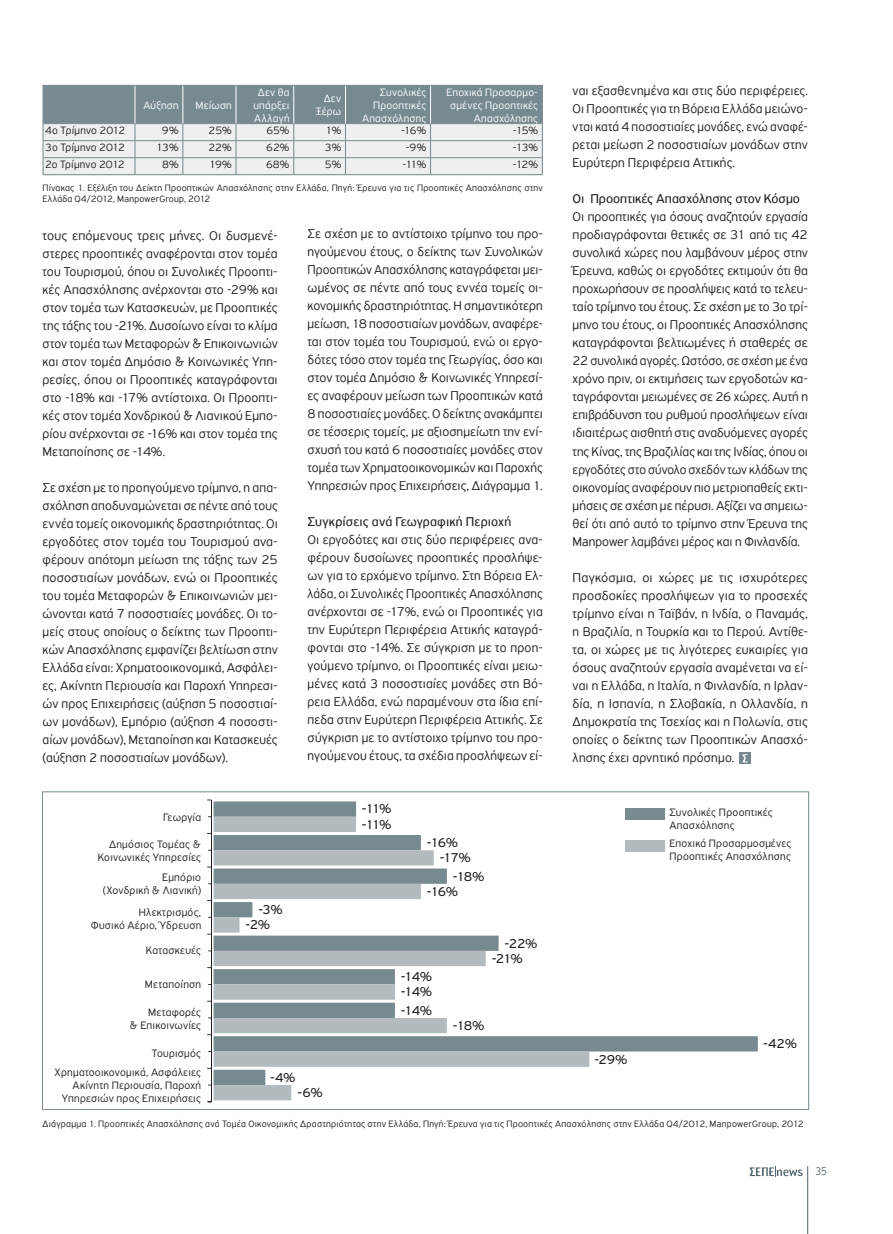
<style>
.page{position:relative;width:893px;height:1234px;background:#fff}
.page>*{position:absolute;margin:0;border:0;box-sizing:border-box;transform-origin:0 0}
.t1{font:13.65px "PF Highway Sans Pro";letter-spacing:-.075em;color:#231f20}
.MAIN_COPY_LIGHT{font:300 13.5px/18px "PF Highway Sans Pro";letter-spacing:.005em;color:#231f20;text-align:justify}
.MAIN_COPY_REGULAR{font:13.5px "PF Highway Sans Pro";letter-spacing:.005em;color:#231f20}
.t2{font:300 12px "PF Highway Sans Pro";color:#53656e;scale:.8 1}
.t3{font:300 11.4px/12.9px "PF Highway Sans Pro";letter-spacing:.02em;color:#231f20;text-align:right}
.CHARTS_light{font:300 11.25px/12.8px "PF Highway Sans Pro";letter-spacing:.02em;color:#fff;text-align:center}
.CHARTS_light-2{font:300 11.25px "PF Highway Sans Pro";letter-spacing:-.005em;color:#231f20}
.LEZANTES{font:300 9.75px/11.2px "PF Highway Sans Pro";letter-spacing:.025em;color:#231f20}
</style>
<div class="page">
<svg style="left:749px;top:1166px;width:54px;height:10px"></svg>
<hr style="left:807px;top:1165px;width:1px;height:68px;background:#53656e">
<svg style="left:214px;top:801px;width:544px;height:266px"></svg>
<svg style="left:214px;top:816px;width:375px;height:284px"></svg>
<hr style="left:211px;top:799px;width:1px;height:302px;background:#231f20">
<div style="left:626px;top:808px;width:39px;height:12px;background:#768a90"></div>
<div style="left:626px;top:839px;width:39px;height:12px;background:#b3bbbe"></div>
<svg style="left:43px;top:85px;width:500px;height:90px;background:#b5bfc3"></svg>
<div style="left:739px;top:752px;width:11px;height:11px;background:#768a90"></div>
<svg style="left:742px;top:754px;width:5px;height:8px"></svg>
<p class="CHARTS_light" style="left:143px;top:99px;width:37px">Αύξηση</p>
<p class="CHARTS_light" style="left:195px;top:99px;width:38px">Μείωση</p>
<p class="CHARTS_light" style="left:253px;top:86px;width:38px">Δεν θα υπάρξει<br>Αλλαγή</p>
<p class="CHARTS_light" style="left:324px;top:92px;width:19px">Δεν</p>
<p class="CHARTS_light" style="left:316px;top:105px;width:27px">Ξέρω</p>
<p class="CHARTS_light" style="left:380px;top:86px;width:48px">Συνολικές</p>
<p class="CHARTS_light" style="left:373px;top:99px;width:54px">Προοπτικές</p>
<p class="CHARTS_light" style="left:362px;top:111px;width:66px">Απασχόλησης</p>
<p class="CHARTS_light" style="left:446px;top:86px;width:93px;text-align:right">Εποχικά Προσαρμο&shy;σμένες Προοπτικές<br>Απασχόλησης</p>
<p class="CHARTS_light-2" style="left:45px;top:124px;width:82px">4ο Τρίμηνο 2012</p>
<p class="CHARTS_light-2" style="left:162px;top:124px;width:18px">9%</p>
<p class="CHARTS_light-2" style="left:209px;top:124px;width:25px">25%</p>
<p class="CHARTS_light-2" style="left:266px;top:124px;width:25px">65%</p>
<p class="CHARTS_light-2" style="left:326px;top:124px;width:17px">1%</p>
<p class="CHARTS_light-2" style="left:401px;top:124px;width:27px">-16%</p>
<p class="CHARTS_light-2" style="left:513px;top:124px;width:27px">-15%</p>
<p class="CHARTS_light-2" style="left:45px;top:141px;width:81px">3ο Τρίμηνο 2012</p>
<p class="CHARTS_light-2" style="left:156px;top:141px;width:24px">13%</p>
<p class="CHARTS_light-2" style="left:208px;top:141px;width:25px">22%</p>
<p class="CHARTS_light-2" style="left:266px;top:141px;width:25px">62%</p>
<p class="CHARTS_light-2" style="left:325px;top:141px;width:18px">3%</p>
<p class="CHARTS_light-2" style="left:406px;top:141px;width:22px">-9%</p>
<p class="CHARTS_light-2" style="left:513px;top:141px;width:27px">-13%</p>
<p class="CHARTS_light-2" style="left:45px;top:158px;width:81px">2ο Τρίμηνο 2012</p>
<p class="CHARTS_light-2" style="left:162px;top:158px;width:18px">8%</p>
<p class="CHARTS_light-2" style="left:209px;top:158px;width:24px">19%</p>
<p class="CHARTS_light-2" style="left:266px;top:158px;width:25px">68%</p>
<p class="CHARTS_light-2" style="left:325px;top:158px;width:18px">5%</p>
<p class="CHARTS_light-2" style="left:403px;top:158px;width:25px">-11%</p>
<p class="CHARTS_light-2" style="left:513px;top:158px;width:27px">-12%</p>
<p class="LEZANTES" style="left:43px;top:182px;width:502px">Πίνακας 1. Εξέλιξη του Δείκτη Προοπτικών Απασχόλησης στην Ελλάδα, Πηγή: Έρευνα για τις Προοπτικές Απασχόλησης στην<br>Ελλάδα Q4/2012, ManpowerGroup, 2012</p>
<p class="MAIN_COPY_LIGHT" style="left:43px;top:226px;width:237px">τους επόμενους τρεις μήνες. Οι δυσμενέ&shy;στερες προοπτικές αναφέρονται στον τομέα του Τουρισμού, όπου οι Συνολικές Προοπτι&shy;κές Απασχόλησης ανέρχονται στο -29% και στον τομέα των Κατασκευών, με Προοπτικές της τάξης του -21%. Δυσοίωνο είναι το κλίμα στον τομέα των Μεταφορών &amp; Επικοινωνιών και στον τομέα Δημόσιο &amp; Κοινωνικές Υπη&shy;ρεσίες, όπου οι Προοπτικές καταγράφονται στο -18% και -17% αντίστοιχα. Οι Προοπτι&shy;κές στον τομέα Χονδρικού &amp; Λιανικού Εμπο&shy;ρίου ανέρχονται σε -16% και στον τομέα της Μεταποίησης σε -14%.</p>
<p class="MAIN_COPY_LIGHT" style="left:43px;top:478px;width:237px">Σε σχέση με το προηγούμενο τρίμηνο, η απα&shy;σχόληση αποδυναμώνεται σε πέντε από τους εννέα τομείς οικονομικής δραστηριότητας. Οι εργοδότες στον τομέα του Τουρισμού ανα&shy;φέρουν απότομη μείωση της τάξης των 25 ποσοστιαίων μονάδων, ενώ οι Προοπτικές του τομέα Μεταφορών &amp; Επικοινωνιών μει&shy;ώνονται κατά 7 ποσοστιαίες μονάδες. Οι το&shy;μείς στους οποίους ο δείκτης των Προοπτι&shy;κών Απασχόλησης εμφανίζει βελτίωση στην Ελλάδα είναι: Χρηματοοικονομικά, Ασφάλει&shy;ες, Ακίνητη Περιουσία και Παροχή Υπηρεσι&shy;ών προς Επιχειρήσεις (αύξηση 5 ποσοστιαί&shy;ων μονάδων), Εμπόριο (αύξηση 4 ποσοστι&shy;αίων μονάδων), Μεταποίηση και Κατασκευές (αύξηση 2 ποσοστιαίων μονάδων).</p>
<p class="MAIN_COPY_LIGHT" style="left:308px;top:224px;width:237px">Σε σχέση με το αντίστοιχο τρίμηνο του προ&shy;ηγούμενου έτους, ο δείκτης των Συνολικών Προοπτικών Απασχόλησης καταγράφεται μει&shy;ωμένος σε πέντε από τους εννέα τομείς οι&shy;κονομικής δραστηριότητας. Η σημαντικότερη μείωση, 18 ποσοστιαίων μονάδων, αναφέρε&shy;ται στον τομέα του Τουρισμού, ενώ οι εργο&shy;δότες τόσο στον τομέα της Γεωργίας, όσο και στον τομέα Δημόσιο &amp; Κοινωνικές Υπηρεσί&shy;ες αναφέρουν μείωση των Προοπτικών κατά 8 ποσοστιαίες μονάδες. Ο δείκτης ανακάμπτει σε τέσσερις τομείς, με αξιοσημείωτη την ενί&shy;σχυσή του κατά 6 ποσοστιαίες μονάδες στον τομέα των Χρηματοοικονομικών και Παροχής Υπηρεσιών προς Επιχειρήσεις, Διάγραμμα 1.</p>
<p class="MAIN_COPY_REGULAR" style="left:308px;top:513px;width:205px">Συγκρίσεις ανά Γεωγραφική Περιοχή</p>
<p class="MAIN_COPY_LIGHT" style="left:308px;top:530px;width:237px">Οι εργοδότες και στις δύο περιφέρειες ανα&shy;φέρουν δυσοίωνες προοπτικές προσλήψε&shy;ων για το ερχόμενο τρίμηνο. Στη Βόρεια Ελ&shy;λάδα, οι Συνολικές Προοπτικές Απασχόλησης ανέρχονται σε -17%, ενώ οι Προοπτικές για την Ευρύτερη Περιφέρεια Αττικής καταγρά&shy;φονται στο -14%. Σε σύγκριση με το προη&shy;γούμενο τρίμηνο, οι Προοπτικές είναι μειω&shy;μένες κατά 3 ποσοστιαίες μονάδες στη Βό&shy;ρεια Ελλάδα, ενώ παραμένουν στα ίδια επί&shy;πεδα στην Ευρύτερη Περιφέρεια Αττικής. Σε σύγκριση με το αντίστοιχο τρίμηνο του προ&shy;ηγούμενου έτους, τα σχέδια προσλήψεων εί-</p>
<p class="MAIN_COPY_LIGHT" style="left:573px;top:82px;width:237px">ναι εξασθενημένα και στις δύο περιφέρειες.<br>Οι Προοπτικές για τη Βόρεια Ελλάδα μειώνο&shy;νται κατά 4 ποσοστιαίες μονάδες, ενώ αναφέ&shy;ρεται μείωση 2 ποσοστιαίων μονάδων στην Ευρύτερη Περιφέρεια Αττικής.</p>
<p class="MAIN_COPY_REGULAR" style="left:573px;top:191px;width:229px">Οι Προοπτικές Απασχόλησης στον Κόσμο</p>
<p class="MAIN_COPY_LIGHT" style="left:573px;top:208px;width:237px">Οι προοπτικές για όσους αναζητούν εργασία προδιαγράφονται θετικές σε 31 από τις 42 συνολικά χώρες που λαμβάνουν μέρος στην Έρευνα, καθώς οι εργοδότες εκτιμούν ότι θα προχωρήσουν σε προσλήψεις κατά το τελευ&shy;ταίο τρίμηνο του έτους. Σε σχέση με το 3ο τρί&shy;μηνο του έτους, οι Προοπτικές Απασχόλησης καταγράφονται βελτιωμένες ή σταθερές σε 22 συνολικά αγορές. Ωστόσο, σε σχέση με ένα χρόνο πριν, οι εκτιμήσεις των εργοδοτών κα&shy;ταγράφονται μειωμένες σε 26 χώρες. Αυτή η επιβράδυνση του ρυθμού προσλήψεων είναι ιδιαιτέρως αισθητή στις αναδυόμενες αγορές της Κίνας, της Βραζιλίας και της Ινδίας, όπου οι εργοδότες στο σύνολο σχεδόν των κλάδων της οικονομίας αναφέρουν πιο μετριοπαθείς εκτι&shy;μήσεις σε σχέση με πέρυσι. Αξίζει να σημειω&shy;θεί ότι από αυτό το τρίμηνο στην Έρευνα της Manpower λαμβάνει μέρος και η Φινλανδία.</p>
<p class="MAIN_COPY_LIGHT" style="left:573px;top:568px;width:237px">Παγκόσμια, οι χώρες με τις ισχυρότερες προσδοκίες προσλήψεων για το προσεχές τρίμηνο είναι η Ταϊβάν, η Ινδία, ο Παναμάς, η Βραζιλία, η Τουρκία και το Περού. Αντίθε&shy;τα, οι χώρες με τις λιγότερες ευκαιρίες για όσους αναζητούν εργασία αναμένεται να εί&shy;ναι η Ελλάδα, η Ιταλία, η Φινλανδία, η Ιρλαν&shy;δία, η Ισπανία, η Σλοβακία, η Ολλανδία, η Δημοκρατία της Τσεχίας και η Πολωνία, στις οποίες ο δείκτης των Προοπτικών Απασχό&shy;λησης έχει αρνητικό πρόσημο.</p>
<p class="t3" style="left:163px;top:810px;width:39px">Γεωργία</p>
<p class="t3" style="left:98px;top:837px;width:105px">∆ηµόσιος Τοµέας &amp;<br>Κοινωνικές Υπηρεσίες</p>
<p class="t3" style="left:103px;top:870px;width:100px">Εµπόριο<br>(Χονδρική &amp; Λιανική)</p>
<p class="t3" style="left:91px;top:905px;width:112px">Ηλεκτρισµός,<br>Φυσικό Αέριο, Ύδρευση</p>
<p class="t3" style="left:146px;top:943px;width:57px">Κατασκευές</p>
<p class="t3" style="left:145px;top:977px;width:58px">Μεταποίηση</p>
<p class="t3" style="left:130px;top:1005px;width:73px">Μεταφορές<br>&amp; Επικοινωνίες</p>
<p class="t3" style="left:54px;top:1043px;width:148px;line-height:18.9px">Τουρισµός<br>Χρηµατοοικονοµικά, Ασφάλειες</p>
<p class="t3" style="left:62px;top:1078px;width:141px">Ακίνητη Περιουσία, Παροχή<br>Υπηρεσιών προς Επιχειρήσεις</p>
<p class="t1" style="left:259px;top:901px;width:26px">-3%</p>
<p class="t1" style="left:246px;top:916px;width:26px">-2%</p>
<p class="t1" style="left:270px;top:1069px;width:26px">-4%</p>
<p class="t1" style="left:298px;top:1084px;width:27px">-6%</p>
<p class="t1" style="left:362px;top:800px;width:31px">-11%</p>
<p class="t1" style="left:362px;top:816px;width:31px">-11%</p>
<p class="t1" style="left:427px;top:834px;width:33px">-16%</p>
<p class="t1" style="left:453px;top:868px;width:33px">-18%</p>
<p class="t1" style="left:440px;top:849px;width:32px">-17%</p>
<p class="t1" style="left:427px;top:883px;width:33px">-16%</p>
<p class="t1" style="left:401px;top:968px;width:33px">-14%</p>
<p class="t1" style="left:401px;top:1002px;width:33px">-14%</p>
<p class="t1" style="left:401px;top:983px;width:33px">-14%</p>
<p class="t1" style="left:505px;top:935px;width:34px">-22%</p>
<p class="t1" style="left:492px;top:950px;width:32px">-21%</p>
<p class="t1" style="left:453px;top:1017px;width:33px">-18%</p>
<p class="t3" style="left:669px;top:805px;width:105px;text-align:left">Συνολικές Προοπτικές<br>Απασχόλησης</p>
<p class="t3" style="left:669px;top:836px;width:124px;text-align:left">Εποχικά Προσαρµοσµένες<br>Προοπτικές Απασχόλησης</p>
<p class="t1" style="left:594px;top:1050px;width:34px">-29%</p>
<p class="t1" style="left:763px;top:1035px;width:35px">-42%</p>
<p class="LEZANTES" style="left:43px;top:1117px;width:763px">Διάγραμμα 1. Προοπτικές Απασχόλησης ανά Τομέα Οικονομικής Δραστηριότητας στην Ελλάδα, Πηγή: Έρευνα για τις Προοπτικές Απασχόλησης στην Ελλάδα Q4/2012, ManpowerGroup, 2012</p>
<p class="t2" style="left:815px;top:1163px;width:16px">35</p>
</div>
